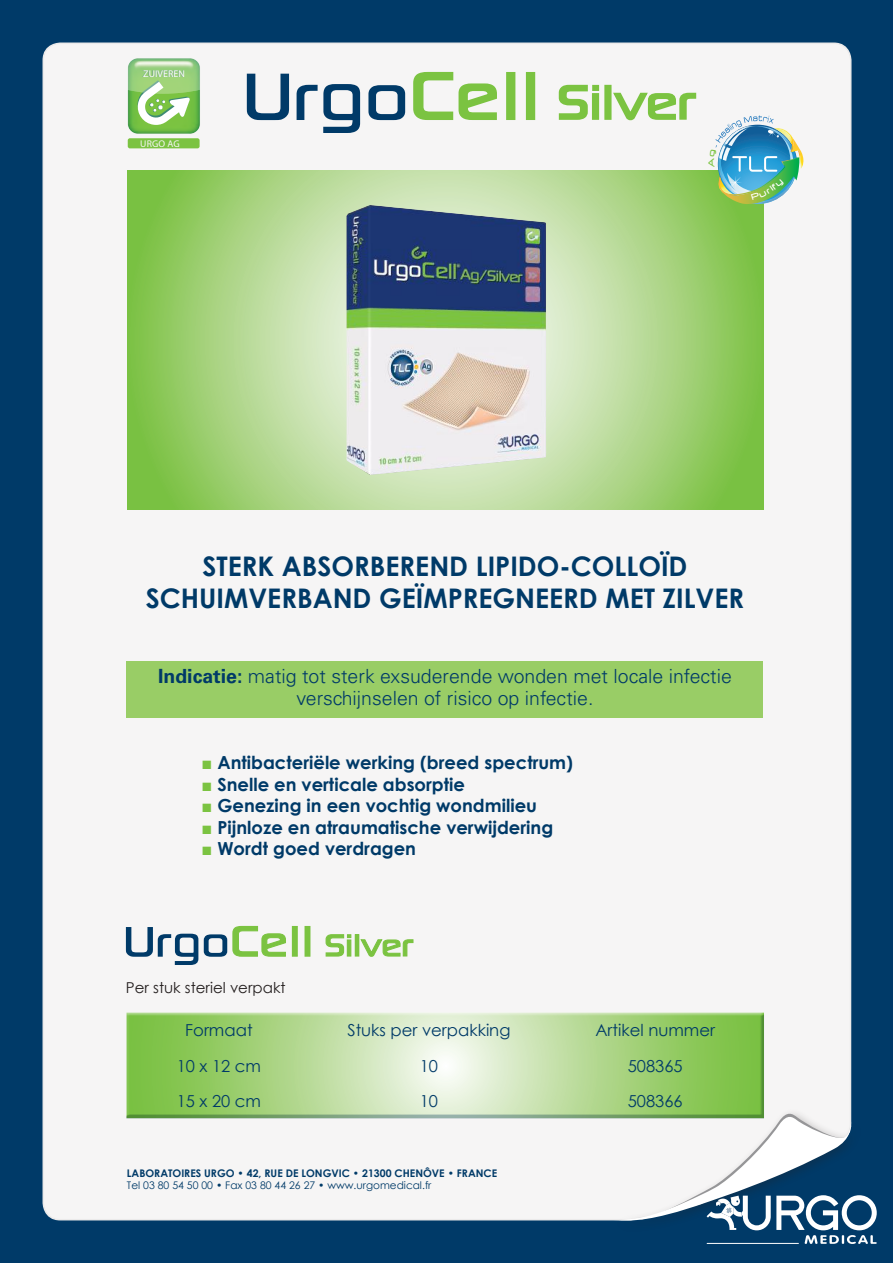
<style>
.page{position:relative;width:893px;height:1263px;background:#003a68}
.page>*{position:absolute;margin:0;border:0;box-sizing:border-box;transform-origin:0 0}
.t1{font:700 27px/32.4px "Century Gothic";color:#003a68;text-align:center}
.t2{font:300 19.5px/22.5px "Univers LT Std";color:#003a68;text-align:center}
.t3{font:700 18px "Century Gothic";color:#003a68}
.t4{font:16.5px "Century Gothic";color:#003a68}
.t5{font:15px "Century Gothic";color:#241f1f}
.t6{font:700 10.5px "Century Gothic";color:#003a68}
.t7{font:10.5px "Century Gothic";color:#003a68}
.t8{font:700 9.75px "Helvetica Neue LT Std";letter-spacing:.015em;color:#fff}
.t9{font:700 9.75px "Helvetica Neue LT Std";letter-spacing:.015em;color:#f6f5f5}
.s1{font-weight:700}
.s2{color:#7bc341}
</style>
<div class="page">
<div style="left:42px;top:42px;width:810px;height:1179px;background:#f6f5f5"></div>
<svg style="left:127px;top:171px;width:636px;height:338px;background:#abd585"></svg>
<svg style="left:247px;top:74px;width:42px;height:46px"></svg>
<svg style="left:297px;top:84px;width:63px;height:49px"></svg>
<svg style="left:368px;top:85px;width:37px;height:35px"></svg>
<svg style="left:412px;top:71px;width:86px;height:50px;background:#bfdea4"></svg>
<div style="left:507px;top:73px;width:8px;height:46px;background:#7bc341"></div>
<div style="left:506px;top:72px;width:9px;height:48px;border:2px solid #7bc341"></div>
<div style="left:527px;top:73px;width:7px;height:46px;background:#7bc341"></div>
<div style="left:526px;top:72px;width:9px;height:48px;border:2px solid #7bc341"></div>
<svg style="left:558px;top:84px;width:42px;height:37px;background:#b0d88f"></svg>
<div style="left:605px;top:86px;width:6px;height:33px;background:#7bc341"></div>
<div style="left:604px;top:85px;width:7px;height:35px;border:2px solid #7bc341"></div>
<svg style="left:612px;top:91px;width:85px;height:30px;background:#bedea3"></svg>
<div style="left:128px;top:138px;width:72px;height:10px;background:#7bc341;border-radius:2px"></div>
<img style="left:121px;top:53px;width:85px;height:85px">
<svg style="left:127px;top:58px;width:73px;height:67px;background:#a0d187"></svg>
<svg style="left:613px;top:1109px;width:264px;height:135px"></svg>
<img style="left:347px;top:205px;width:200px;height:270px">
<div style="left:124px;top:1011px;width:644px;height:112px;background:#003a68;opacity:.33"></div>
<div style="left:127px;top:661px;width:636px;height:57px;background:#99cd66"></div>
<svg style="left:126px;top:927px;width:72px;height:38px"></svg>
<svg style="left:204px;top:925px;width:83px;height:32px;background:#b6d1af"></svg>
<div style="left:292px;top:926px;width:5px;height:30px;background:#7bc341"></div>
<div style="left:292px;top:926px;width:6px;height:31px;border:1px solid #7bc341"></div>
<div style="left:305px;top:926px;width:5px;height:30px;background:#7bc341"></div>
<svg style="left:325px;top:933px;width:26px;height:24px"></svg>
<div style="left:347px;top:939px;width:4px;height:17px;border:1px solid #7bc341"></div>
<div style="left:355px;top:934px;width:4px;height:22px;border:1px solid #7bc341"></div>
<svg style="left:359px;top:938px;width:55px;height:19px"></svg>
<svg style="left:708px;top:116px;width:96px;height:89px;background:#87beba"></svg>
<p class="t8" style="left:143px;top:68px;width:43px">ZUIVEREN</p>
<p class="t9" style="left:140px;top:137px;width:41px">URGO AG</p>
<h1 class="t1" style="left:146px;top:549px;width:600px">STERK ABSORBEREND LIPIDO-COLLOÏD<br>SCHUIMVERBAND GEÏMPREGNEERD MET ZILVER</h1>
<p class="t2" style="left:158px;top:665px;width:575px"><span class="s1">Indicatie:</span> matig tot sterk exsuderende wonden met locale infectie verschijnselen of risico op infectie.</p>
<p class="t3" style="left:201px;top:749px;width:373px"><span class="s2">■</span> Antibacteriële werking (breed spectrum)</p>
<p class="t3" style="left:201px;top:770px;width:265px"><span class="s2">■</span> Snelle en verticale absorptie</p>
<p class="t3" style="left:201px;top:792px;width:337px"><span class="s2">■</span> Genezing in een vochtig wondmilieu</p>
<p class="t3" style="left:201px;top:814px;width:353px"><span class="s2">■</span> Pijnloze en atraumatische verwijdering</p>
<p class="t3" style="left:201px;top:835px;width:216px"><span class="s2">■</span> Wordt goed verdragen</p>
<p class="t5" style="left:126px;top:977px;width:161px">Per stuk steriel verpakt</p>
<p class="t4" style="left:185px;top:1019px;width:69px">Formaat</p>
<p class="t4" style="left:347px;top:1019px;width:165px">Stuks per verpakking</p>
<p class="t4" style="left:595px;top:1019px;width:121px">Artikel nummer</p>
<p class="t4" style="left:177px;top:1054px;width:86px">10 x 12 cm</p>
<p class="t4" style="left:420px;top:1054px;width:20px">10</p>
<p class="t4" style="left:628px;top:1054px;width:56px">508365</p>
<p class="t4" style="left:177px;top:1089px;width:86px">15 x 20 cm</p>
<p class="t4" style="left:420px;top:1089px;width:20px">10</p>
<p class="t4" style="left:628px;top:1089px;width:56px">508366</p>
<p class="t6" style="left:127px;top:1165px;width:372px">LABORATOIRES URGO • 42, RUE DE LONGVIC • 21300 CHENÔVE • FRANCE</p>
<p class="t7" style="left:127px;top:1178px;width:306px">Tel 03 80 54 50 00 • Fax 03 80 44 26 27 • www.urgomedical.fr</p>
</div>
